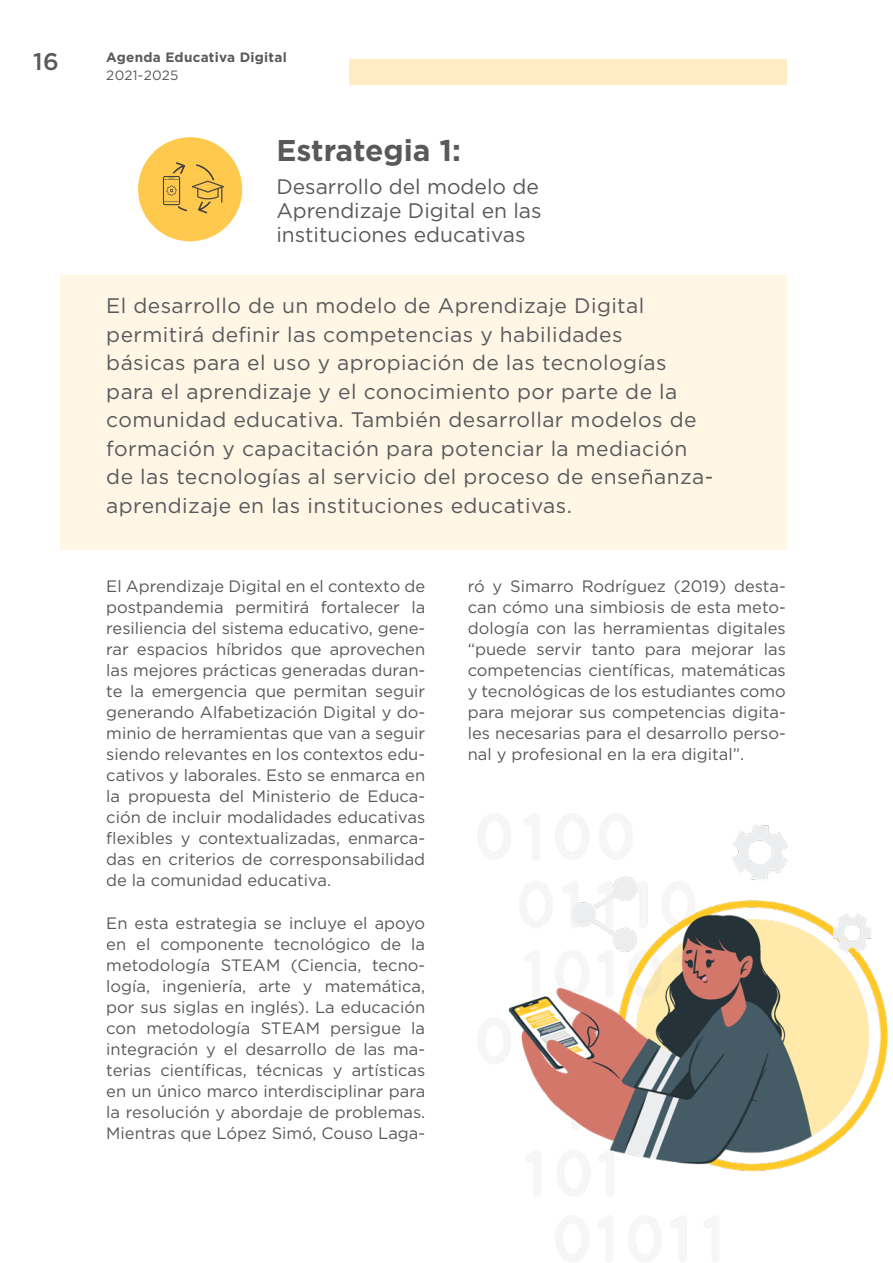
<style>
.page{position:relative;width:893px;height:1263px;background:#fff}
.page>*{position:absolute;margin:0;border:0;box-sizing:border-box;transform-origin:0 0}
.t1{font:700 30px "Gotham";color:#58595b}
.t2{font:500 24px "Gotham";color:#58595b}
.t3{font:21px/28.5px "Gotham";letter-spacing:.02em;color:#58595b}
.t4{font:21px/24px "Gotham";color:#58595b}
.t5{font:16.5px/21px "Gotham";color:#58595b;text-align:justify}
.t6{font:700 13.5px "Gotham";letter-spacing:.02em;color:#58595b}
.t7{font:13.5px "Gotham";letter-spacing:.02em;color:#58595b}
</style>
<div class="page">
<div style="left:349px;top:60px;width:438px;height:25px;background:#ffebc4"></div>
<div style="left:60px;top:275px;width:727px;height:275px;background:#fff6e6"></div>
<div style="left:138px;top:137px;width:104px;height:104px;background:#ffc94e;border-radius:50%"></div>
<svg style="left:163px;top:162px;width:61px;height:51px"></svg>
<img style="left:477px;top:814px;width:411px;height:446px">
<h2 class="t2" style="left:33px;top:46px;width:27px">16</h2>
<p class="t6" style="left:106px;top:48px;width:182px">Agenda Educativa Digital</p>
<p class="t7" style="left:106px;top:66px;width:74px">2021-2025</p>
<h1 class="t1" style="left:276px;top:131px;width:186px">Estrategia 1:</h1>
<p class="t4" style="left:276px;top:174px;width:267px">Desarrollo del modelo de<br>Aprendizaje Digital en las instituciones educativas</p>
<p class="t3" style="left:106px;top:291px;width:608px">El desarrollo de un modelo de Aprendizaje Digital permitirá definir las competencias y habilidades<br>básicas para el uso y apropiación de las tecnologías para el aprendizaje y el conocimiento por parte de la comunidad educativa. También desarrollar modelos de formación y capacitación para potenciar la mediación de las tecnologías al servicio del proceso de enseñanza&shy;aprendizaje en las instituciones educativas.</p>
<p class="t5" style="left:106px;top:576px;width:320px">El Aprendizaje Digital en el contexto de postpandemia permitirá fortalecer la resiliencia del sistema educativo, gene&shy;rar espacios híbridos que aprovechen las mejores prácticas generadas duran&shy;te la emergencia que permitan seguir generando Alfabetización Digital y do&shy;minio de herramientas que van a seguir siendo relevantes en los contextos edu&shy;cativos y laborales. Esto se enmarca en la propuesta del Ministerio de Educa&shy;ción de incluir modalidades educativas flexibles y contextualizadas, enmarca&shy;das en criterios de corresponsabilidad de la comunidad educativa.</p>
<p class="t5" style="left:106px;top:912px;width:320px">En esta estrategia se incluye el apoyo en el componente tecnológico de la metodología STEAM (Ciencia, tecno&shy;logía, ingeniería, arte y matemática, por sus siglas en inglés). La educación con metodología STEAM persigue la integración y el desarrollo de las ma&shy;terias científicas, técnicas y artísticas en un único marco interdisciplinar para la resolución y abordaje de problemas.<br>Mientras que López Simó, Couso Laga-</p>
<p class="t5" style="left:468px;top:576px;width:320px">ró y Simarro Rodríguez (2019) desta&shy;can cómo una simbiosis de esta meto&shy;dología con las herramientas digitales “puede servir tanto para mejorar las competencias científicas, matemáticas y tecnológicas de los estudiantes como para mejorar sus competencias digita&shy;les necesarias para el desarrollo perso&shy;nal y profesional en la era digital”.</p>
</div>
